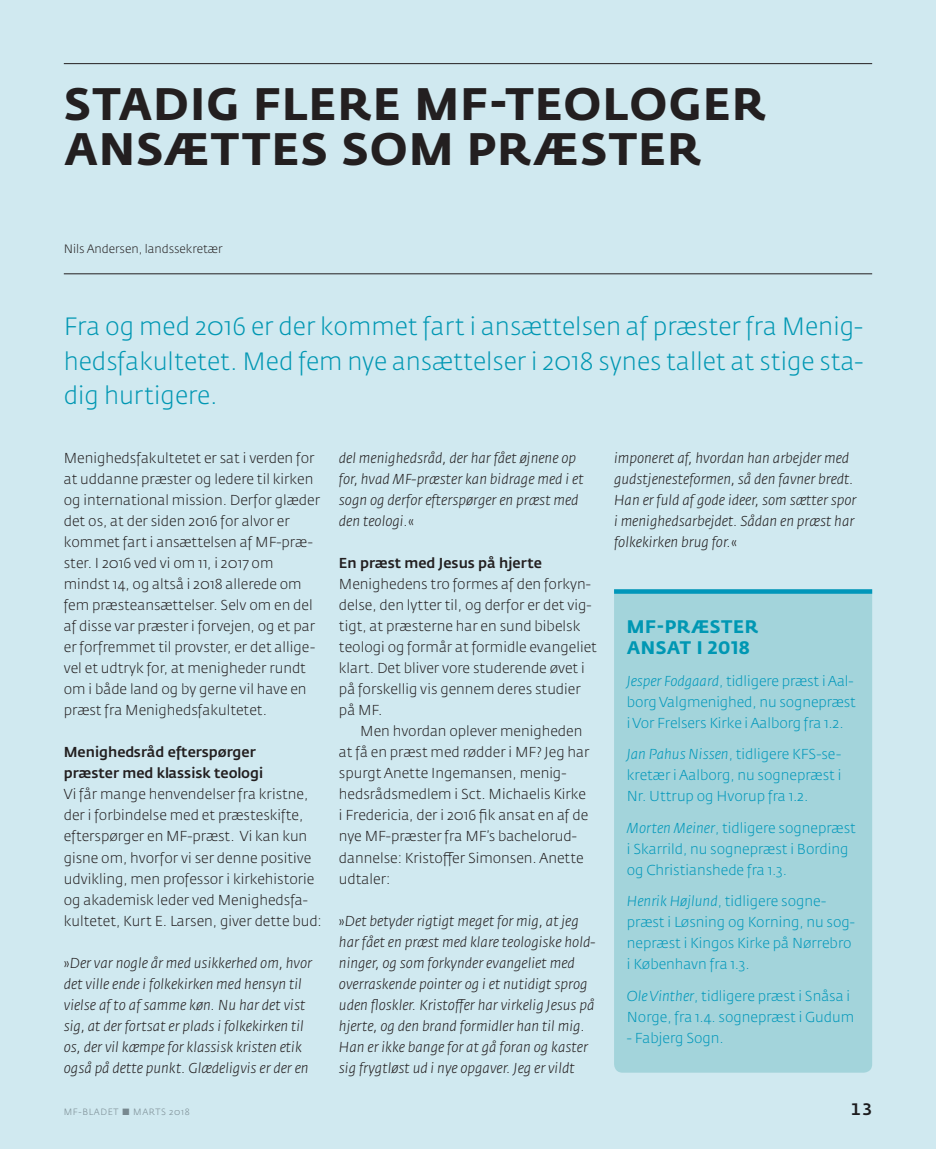
<style>
.page{position:relative;width:936px;height:1149px;background:#fff}
.page>*{position:absolute;margin:0;border:0;box-sizing:border-box;transform-origin:0 0}
.t1{font:700 45px/45px "Fedra Sans Pro";letter-spacing:.03em;color:#231f20}
.t2{font:300 24.75px/34.5px "Fedra Sans Pro";color:#0097b3;text-align:justify}
.t3{font:700 18px/21px "Fedra Sans Pro";letter-spacing:.03em;color:#0097b3}
.t4{font:500 16.5px "Fedra Sans Pro";color:#231f20}
.t5{font:300 14.25px/21px "Fedra Sans Pro";color:#231f20}
.t6{font:italic 300 14.25px/21px "Fedra Sans Pro";color:#231f20}
.t7{font:300 14.25px/21px "Fedra Sans Pro";color:#0097ba}
.t8{font:500 14.25px/21px "Fedra Sans Pro";color:#231f20}
.t9{font:300 12px "Fedra Sans Pro";color:#231f20}
.t10{font:300 9px "Fedra Sans Pro";letter-spacing:.075em;color:#939598}
.s1{font-style:normal}
.s2{font-style:italic}
</style>
<div class="page">
<div style="left:0;top:0;width:935px;height:1148px;background:#d0e9f0"></div>
<hr style="left:64px;top:63px;width:808px;height:1px;background:#231f20">
<hr style="left:64px;top:273px;width:808px;height:1px;background:#231f20">
<div style="left:614px;top:593px;width:258px;height:479px;background:#a3d4db"></div>
<svg style="left:614px;top:589px;width:258px;height:4px"></svg>
<h1 class="t1" style="left:64px;top:80px;width:703px">STADIG FLERE MF-TEOLOGER<br>ANSÆTTES SOM PRÆSTER</h1>
<p class="t9" style="left:64px;top:242px;width:160px">Nils Andersen, landssekretær</p>
<h2 class="t2" style="left:64px;top:310px;width:801px">Fra og med 2016 er der kommet fart i ansættelsen af præster fra Menig&shy;hedsfakultetet. Med fem nye ansættelser i 2018 synes tallet at stige sta&shy;dig hurtigere.</h2>
<p class="t5" style="left:64px;top:448px;width:258px">Menighedsfakultetet er sat i verden for at uddanne præster og ledere til kirken og international mission. Derfor glæder det os, at der siden 2016 for alvor er kommet fart i ansættelsen af MF-præ&shy;ster. I 2016 ved vi om 11, i 2017 om mindst 14, og altså i 2018 allerede om fem præsteansættelser. Selv om en del af disse var præster i forvejen, og et par er forfremmet til provster, er det allige&shy;vel et udtryk for, at menigheder rundt om i både land og by gerne vil have en præst fra Menighedsfakultetet.</p>
<p class="t8" style="left:64px;top:742px;width:201px">Menighedsråd efterspørger præster med klassisk teologi</p>
<p class="t5" style="left:64px;top:784px;width:259px">Vi får mange henvendelser fra kristne, der i forbindelse med et præsteskifte, efterspørger en MF-præst. Vi kan kun gisne om, hvorfor vi ser denne positive udvikling, men professor i kirkehistorie og akademisk leder ved Menighedsfa&shy;kultetet, Kurt E. Larsen, giver dette bud:</p>
<p class="t6" style="left:64px;top:952px;width:250px"><span class="s1">»</span>Der var nogle år med usikkerhed om, hvor det ville ende i folkekirken med hensyn til vielse af to af samme køn. Nu har det vist sig, at der fortsat er plads i folkekirken til os, der vil kæmpe for klassisk kristen etik også på dette punkt. Glædeligvis er der en</p>
<p class="t6" style="left:339px;top:448px;width:246px">del menighedsråd, der har fået øjnene op for, hvad MF-præster kan bidrage med i et sogn og derfor efterspørger en præst med den teologi.<span class="s1">«</span></p>
<p class="t8" style="left:339px;top:553px;width:204px">En præst med Jesus på hjerte</p>
<p class="t5" style="left:339px;top:574px;width:259px">Menighedens tro formes af den forkyn&shy;delse, den lytter til, og derfor er det vig&shy;tigt, at præsterne har en sund bibelsk teologi og formår at formidle evangeliet klart. Det bliver vore studerende øvet i på forskellig vis gennem deres studier på MF.</p>
<p class="t5" style="left:339px;top:721px;width:252px;text-indent:21px">Men hvordan oplever menigheden at få en præst med rødder i MF? Jeg har spurgt Anette Ingemansen, menig&shy;hedsrådsmedlem i Sct. Michaelis Kirke i Fredericia, der i 2016 fik ansat en af de nye MF-præster fra MF’s bachelorud&shy;dannelse: Kristoffer Simonsen. Anette udtaler:</p>
<p class="t6" style="left:339px;top:910px;width:258px"><span class="s1">»</span>Det betyder rigtigt meget for mig, at jeg har fået en præst med klare teologiske hold&shy;ninger, og som forkynder evangeliet med overraskende pointer og i et nutidigt sprog uden floskler. Kristoffer har virkelig Jesus på hjerte, og den brand formidler han til mig.<br>Han er ikke bange for at gå foran og kaster sig frygtløst ud i nye opgaver. Jeg er vildt</p>
<p class="t6" style="left:614px;top:448px;width:244px">imponeret af, hvordan han arbejder med gudstjenesteformen, så den favner bredt.<br>Han er fuld af gode ideer, som sætter spor i menighedsarbejdet. Sådan en præst har folkekirken brug for.<span class="s1">«</span></p>
<p class="t3" style="left:627px;top:615px;width:133px">MF-PRÆSTER<br>ANSAT I 2018</p>
<p class="t7" style="left:626px;top:670px;width:231px"><span class="s2">Jesper Fodgaard</span>, tidligere præst i Aal&shy;borg Valgmenighed, nu sognepræst i Vor Frelsers Kirke i Aalborg fra 1.2.</p>
<p class="t7" style="left:626px;top:743px;width:216px;text-align:justify"><span class="s2">Jan Pahus Nissen</span>, tidligere KFS-se&shy;kretær i Aalborg, nu sognepræst i Nr. Uttrup og Hvorup fra 1.2.</p>
<p class="t7" style="left:626px;top:817px;width:230px"><span class="s2">Morten Meiner</span>, tidligere sognepræst i Skarrild, nu sognepræst i Bording og Christianshede fra 1.3.</p>
<p class="t7" style="left:626px;top:890px;width:229px"><span class="s2">Henrik Højlund</span>, tidligere sogne&shy;præst i Løsning og Korning, nu sog&shy;nepræst i Kingos Kirke på Nørrebro i København fra 1.3.</p>
<p class="t7" style="left:626px;top:985px;width:229px"><span class="s2">Ole Vinther</span>, tidligere præst i Snåsa i<br>Norge, fra 1.4. sognepræst i Gudum</p>
<p class="t7" style="left:626px;top:1027px;width:98px">- Fabjerg Sogn.</p>
<p class="t10" style="left:64px;top:1106px;width:127px">MF-BLADET ■ MARTS 2018</p>
<p class="t4" style="left:851px;top:1100px;width:23px">13</p>
</div>
